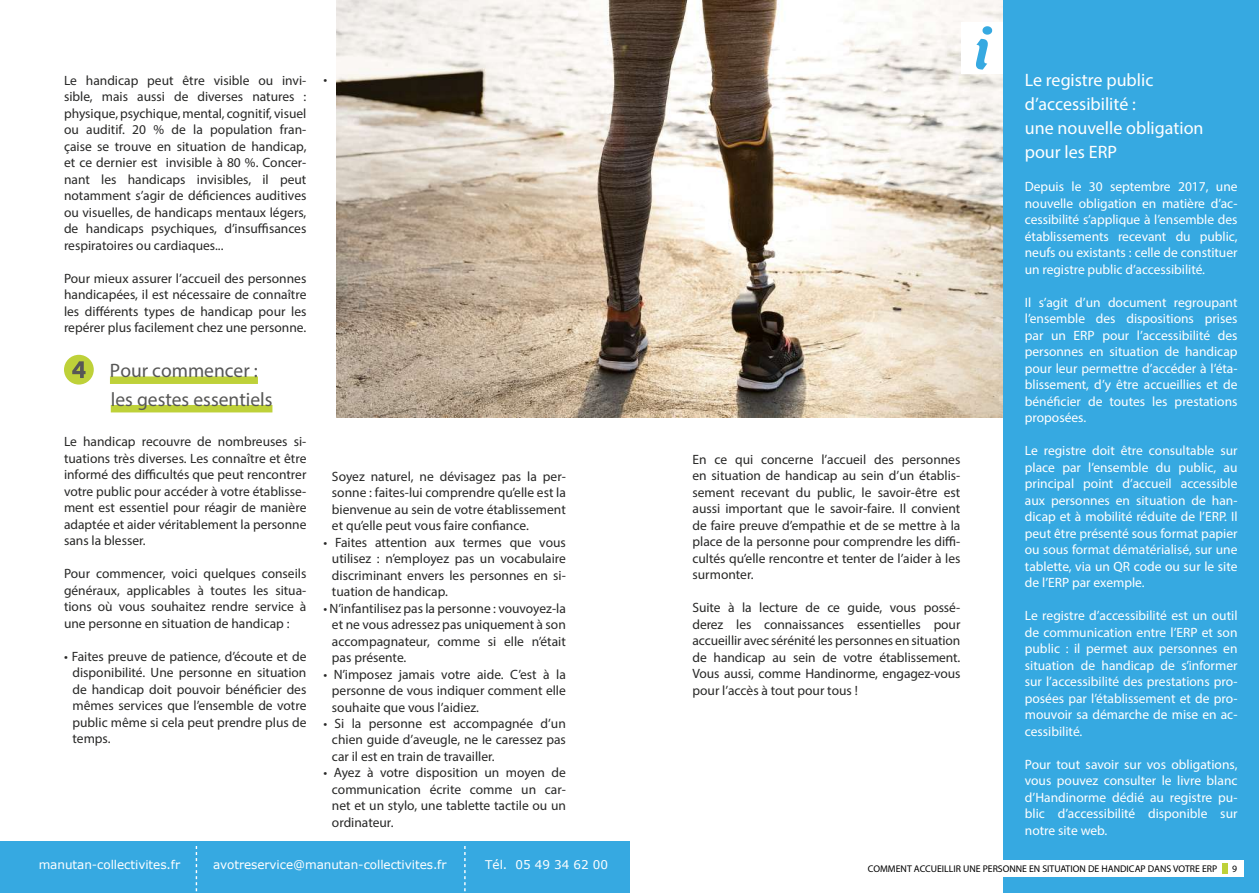
<style>
.page{position:relative;width:1259px;height:893px;background:#fff}
.page>*{position:absolute;margin:0;border:0;box-sizing:border-box;transform-origin:0 0}
.t1{font:19.5px/28.5px "Myriad Pro";color:#575756}
.t2{font:18px/24px "Myriad Pro";color:#fff}
.t3{font:13.5px/16.5px "Myriad Pro";color:#282827;text-align:justify}
.t4{font:13.5px/16.5px "Myriad Pro";color:#fff;text-align:justify}
.t5{font:12px "Verdana";letter-spacing:-.005em;color:#fff}
.t6{font:9.75px "Myriad Pro";color:#000}
.t7{font:9.75px "Myriad Pro";color:#000}
</style>
<div class="page">
<div style="left:110px;top:376px;width:148px;height:8px;background:#bed139"></div>
<div style="left:111px;top:405px;width:161px;height:7px;background:#bed139"></div>
<div style="left:64px;top:355px;width:30px;height:30px;background:#bed139;border-radius:50%"></div>
<svg style="left:72px;top:361px;width:14px;height:17px"></svg>
<img style="left:336px;top:0;width:667px;height:418px">
<div style="left:961px;top:22px;width:42px;height:51px;background:#fff"></div>
<svg style="left:976px;top:26px;width:16px;height:44px"></svg>
<div style="left:1003px;top:0;width:256px;height:893px;background:#36a9e1"></div>
<div style="left:972px;top:860px;width:272px;height:16px;background:#fff"></div>
<div style="left:1222px;top:863px;width:6px;height:11px;background:#bed139"></div>
<div style="left:0;top:841px;width:629px;height:52px;background:#36a9e1"></div>
<svg style="left:464px;top:846px;width:1px;height:45px"></svg>
<svg style="left:196px;top:846px;width:1px;height:45px"></svg>
<p class="t3" style="left:64px;top:72px;width:244px">Le handicap peut être visible ou invi&shy;sible, mais aussi de diverses natures : physique, psychique, mental, cognitif, visuel ou auditif. 20 % de la population fran&shy;çaise se trouve en situation de handicap, et ce dernier est invisible à 80 %. Concer&shy;nant les handicaps invisibles, il peut notamment s’agir de déficiences auditives ou visuelles, de handicaps mentaux légers, de handicaps psychiques, d’insuffisances respiratoires ou cardiaques...</p>
<p class="t3" style="left:64px;top:270px;width:244px">Pour mieux assurer l’accueil des personnes handicapées, il est nécessaire de connaître les différents types de handicap pour les repérer plus facilement chez une personne.</p>
<h1 class="t1" style="left:110px;top:356px;width:164px">Pour commencer : les gestes essentiels</h1>
<p class="t3" style="left:64px;top:433px;width:244px">Le handicap recouvre de nombreuses si&shy;tuations très diverses. Les connaître et être informé des difficultés que peut rencontrer votre public pour accéder à votre établisse&shy;ment est essentiel pour réagir de manière adaptée et aider véritablement la personne sans la blesser.</p>
<p class="t3" style="left:64px;top:565px;width:244px">Pour commencer, voici quelques conseils généraux, applicables à toutes les situa&shy;tions où vous souhaitez rendre service à une personne en situation de handicap :</p>
<p class="t3" style="left:72px;top:648px;width:235px;text-indent:-9px">• Faites preuve de patience, d’écoute et de disponibilité. Une personne en situation de handicap doit pouvoir bénéficier des mêmes services que l’ensemble de votre public même si cela peut prendre plus de temps.</p>
<p class="t3" style="left:323px;top:71px;width:5px">•</p>
<p class="t3" style="left:332px;top:467px;width:235px">Soyez naturel, ne dévisagez pas la per&shy;sonne : faites-lui comprendre qu’elle est la bienvenue au sein de votre établissement et qu’elle peut vous faire confiance.</p>
<p class="t3" style="left:332px;top:533px;width:235px;text-indent:-9px">• Faites attention aux termes que vous utilisez : n’employez pas un vocabulaire discriminant envers les personnes en si&shy;tuation de handicap.</p>
<p class="t3" style="left:332px;top:599px;width:235px;text-indent:-9px">• N’infantilisez pas la personne : vouvoyez-la et ne vous adressez pas uniquement à son accompagnateur, comme si elle n’était pas présente.</p>
<p class="t3" style="left:332px;top:665px;width:235px;text-indent:-9px">• N’imposez jamais votre aide. C’est à la personne de vous indiquer comment elle souhaite que vous l’aidiez.</p>
<p class="t3" style="left:332px;top:715px;width:235px;text-indent:-9px">• Si la personne est accompagnée d’un chien guide d’aveugle, ne le caressez pas car il est en train de travailler.</p>
<p class="t3" style="left:332px;top:764px;width:235px;text-indent:-9px">• Ayez à votre disposition un moyen de communication écrite comme un car&shy;net et un stylo, une tablette tactile ou un ordinateur.</p>
<p class="t5" style="left:39px;top:856px;width:143px">manutan-collectivites.fr</p>
<p class="t5" style="left:213px;top:856px;width:235px">avotreservice@manutan-collectivites.fr</p>
<p class="t5" style="left:485px;top:856px;width:124px">Tél. 05 49 34 62 00</p>
<p class="t3" style="left:692px;top:451px;width:269px">En ce qui concerne l’accueil des personnes en situation de handicap au sein d’un établis&shy;sement recevant du public, le savoir-être est aussi important que le savoir-faire. Il convient de faire preuve d’empathie et de se mettre à la place de la personne pour comprendre les diffi&shy;cultés qu’elle rencontre et tenter de l’aider à les surmonter.</p>
<p class="t3" style="left:692px;top:599px;width:269px">Suite à la lecture de ce guide, vous possé&shy;derez les connaissances essentielles pour accueillir avec sérénité les personnes en situation de handicap au sein de votre établissement.<br>Vous aussi, comme Handinorme, engagez-vous pour l’accès à tout pour tous !</p>
<h2 class="t2" style="left:1025px;top:68px;width:180px">Le registre public d’accessibilité :<br>une nouvelle obligation pour les ERP</h2>
<p class="t4" style="left:1025px;top:178px;width:214px">Depuis le 30 septembre 2017, une nouvelle obligation en matière d’ac&shy;cessibilité s’applique à l’ensemble des établissements recevant du public, neufs ou existants : celle de constituer un registre public d’accessibilité.</p>
<p class="t4" style="left:1025px;top:294px;width:214px">Il s’agit d’un document regroupant l’ensemble des dispositions prises par un ERP pour l’accessibilité des personnes en situation de handicap pour leur permettre d’accéder à l’éta&shy;blissement, d’y être accueillies et de bénéficier de toutes les prestations proposées.</p>
<p class="t4" style="left:1025px;top:442px;width:214px">Le registre doit être consultable sur place par l’ensemble du public, au principal point d’accueil accessible aux personnes en situation de han&shy;dicap et à mobilité réduite de l’ERP. Il peut être présenté sous format papier ou sous format dématérialisé, sur une tablette, via un QR code ou sur le site de l’ERP par exemple.</p>
<p class="t4" style="left:1025px;top:607px;width:214px">Le registre d’accessibilité est un outil de communication entre l’ERP et son public : il permet aux personnes en situation de handicap de s’informer sur l’accessibilité des prestations pro&shy;posées par l’établissement et de pro&shy;mouvoir sa démarche de mise en ac&shy;cessibilité.</p>
<p class="t4" style="left:1025px;top:756px;width:214px">Pour tout savoir sur vos obligations, vous pouvez consulter le livre blanc d’Handinorme dédié au registre pu&shy;blic d’accessibilité disponible sur notre site web.</p>
<p class="t6" style="left:868px;top:862px;width:351px">COMMENT ACCUEILLIR UNE PERSONNE EN SITUATION DE HANDICAP DANS VOTRE ERP</p>
<p class="t7" style="left:1232px;top:862px;width:7px">9</p>
</div>
